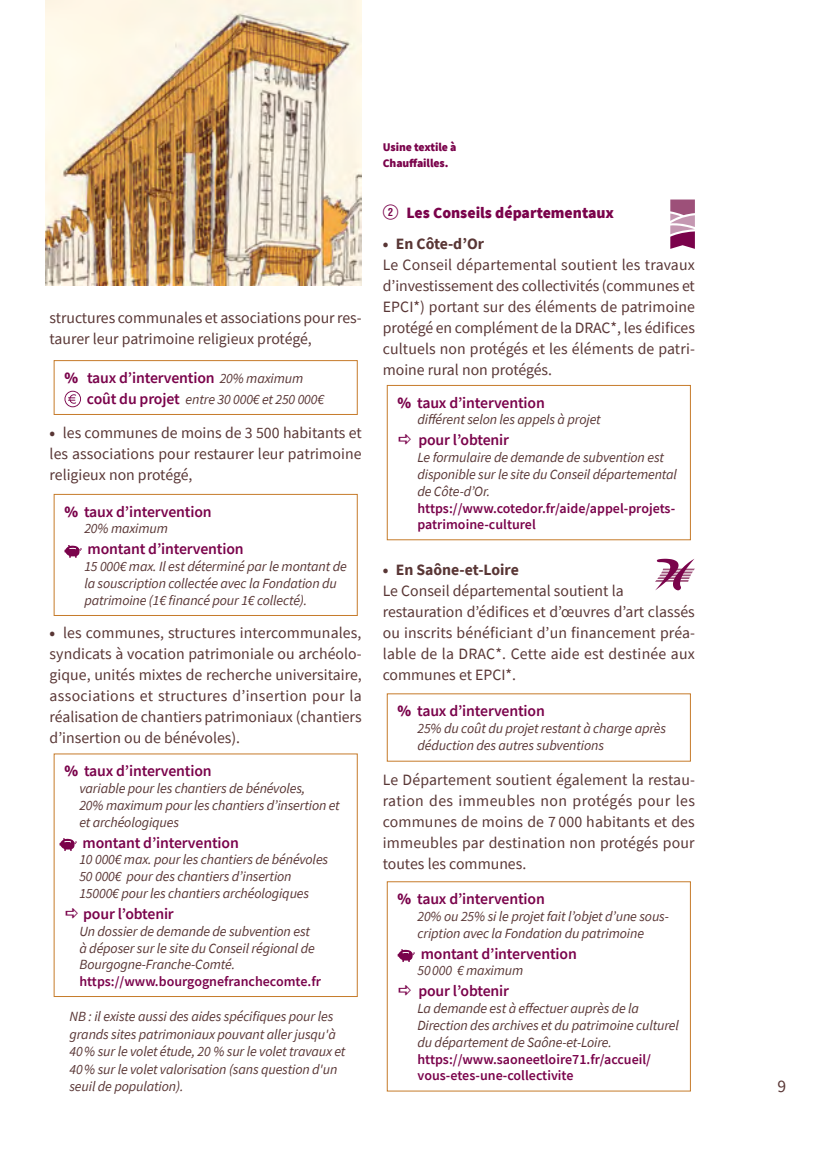
<style>
.page{position:relative;width:819px;height:1156px;background:#fff}
.page>*{position:absolute;margin:0;border:0;box-sizing:border-box;transform-origin:0 0}
.t1{font:17.5px "Source Sans Pro";color:#593635}
.t2{font:15.75px/21px "Source Sans Pro";color:#593635}
.t3{font:600 15.75px "Source Sans Pro";letter-spacing:-.01em;color:#7a034b}
.t4{font:900 15.75px "Source Sans Pro";color:#7a034b}
.t5{font:italic 14px/16.8px "Source Sans Pro";letter-spacing:-.01em;color:#593635}
.t6{font:600 14px/16.8px "Source Sans Pro";color:#7a034b}
.t7{font:900 11.72px/15.8px "Source Sans Pro";letter-spacing:-.005em;color:#7a034b}
.s1{font-weight:900}
.s2{font-weight:400;font-style:italic;font-size:14px;color:#593635}
.s3{font-weight:600;font-style:normal;font-size:15.75px;color:#7a034b}
.s4{font-family:"Numerics P01";font-weight:400}
.s5{font-weight:700}
</style>
<div class="page">
<svg style="left:64px;top:391px;width:17px;height:16px"></svg>
<div style="left:54px;top:360px;width:303px;height:55px;border:1px solid #c67b2a"></div>
<svg style="left:64px;top:545px;width:18px;height:13px"></svg>
<div style="left:54px;top:494px;width:303px;height:122px;border:1px solid #c67b2a"></div>
<svg style="left:59px;top:838px;width:18px;height:13px"></svg>
<svg style="left:670px;top:199px;width:24px;height:50px"></svg>
<div style="left:387px;top:385px;width:303px;height:155px;border:1px solid #c67b2a"></div>
<svg style="left:655px;top:559px;width:39px;height:31px"></svg>
<svg style="left:397px;top:949px;width:18px;height:13px"></svg>
<div style="left:387px;top:881px;width:303px;height:210px;border:1px solid #c67b2a"></div>
<img style="left:46px;top:0;width:316px;height:285px">
<p class="t2" style="left:50px;top:307px;width:313px">structures communales et associations pour res&shy;taurer leur patrimoine religieux protégé,</p>
<p class="t3" style="left:64px;top:367px;width:240px"><span class="s1">%</span> taux d’intervention <span class="s2">20% maximum</span></p>
<p class="t5" style="left:87px;top:391px;width:239px"><span class="s3">coût du projet</span> entre 30 000€ et 250 000€</p>
<p class="t2" style="left:50px;top:422px;width:313px;text-align:justify"><span class="s1">•</span> les communes de moins de 3 500 habitants et les associations pour restaurer leur patrimoine religieux non protégé,</p>
<p class="t3" style="left:64px;top:501px;width:149px"><span class="s1">%</span> taux d’intervention</p>
<p class="t5" style="left:84px;top:520px;width:85px">20% maximum</p>
<p class="t3" style="left:88px;top:539px;width:158px">montant d’intervention</p>
<p class="t5" style="left:84px;top:558px;width:264px">15 000€ max. Il est déterminé par le montant de la souscription collectée avec la Fondation du patrimoine (1€ financé pour 1€ collecté).</p>
<p class="t2" style="left:50px;top:622px;width:314px;text-align:justify"><span class="s1">•</span> les communes, structures intercommunales, syndicats à vocation patrimoniale ou archéolo&shy;gique, unités mixtes de recherche universitaire, associations et structures d’insertion pour la réalisation de chantiers patrimoniaux (chantiers d’insertion ou de bénévoles).</p>
<p class="t3" style="left:64px;top:760px;width:149px"><span class="s1">%</span> taux d’intervention</p>
<p class="t5" style="left:79px;top:780px;width:262px">variable pour les chantiers de bénévoles,<br>20% maximum pour les chantiers d’insertion et et archéologiques</p>
<p class="t3" style="left:83px;top:832px;width:158px">montant d’intervention</p>
<p class="t5" style="left:79px;top:851px;width:250px">10 000€ max. pour les chantiers de bénévoles<br>50 000€ pour des chantiers d’insertion<br>15000€ pour les chantiers archéologiques</p>
<p class="t3" style="left:83px;top:903px;width:92px">pour l’obtenir</p>
<p class="t5" style="left:79px;top:922px;width:237px">Un dossier de demande de subvention est à déposer sur le site du Conseil régional de<br>Bourgogne-Franche-Comté.</p>
<p class="t6" style="left:79px;top:973px;width:243px">https://www.bourgognefranchecomte.fr</p>
<p class="t5" style="left:69px;top:1007px;width:277px;line-height:17.5px">NB : il existe aussi des aides spécifiques pour les grands sites patrimoniaux pouvant aller jusqu'à 40% sur le volet étude, 20 % sur le volet travaux et 40% sur le volet valorisation (sans question d'un seuil de population).</p>
<p class="t7" style="left:383px;top:139px;width:75px">Usine textile à<br>Chauffailles.</p>
<p class="t4" style="left:383px;top:201px;width:233px"><span class="s4">W</span> Les Conseils départementaux</p>
<p class="t2" style="left:383px;top:233px;width:314px"><span class="s1">•</span> <span class="s5">En Côte-d’Or<br></span>Le Conseil départemental soutient les travaux d’investissement des collectivités (communes et EPCI*) portant sur des éléments de patrimoine protégé en complément de la DRAC*, les édifices cultuels non protégés et les éléments de patri&shy;moine rural non protégés.</p>
<p class="t3" style="left:397px;top:392px;width:149px"><span class="s1">%</span> taux d’intervention</p>
<p class="t5" style="left:417px;top:411px;width:185px">différent selon les appels à projet</p>
<p class="t3" style="left:418px;top:430px;width:92px">pour l’obtenir</p>
<p class="t5" style="left:417px;top:449px;width:261px">Le formulaire de demande de subvention est disponible sur le site du Conseil départemental de Côte-d’Or.</p>
<p class="t6" style="left:417px;top:499px;width:259px">https://www.cotedor.fr/aide/appel-projets&shy;patrimoine-culturel</p>
<p class="t2" style="left:383px;top:559px;width:314px"><span class="s1">•</span> <span class="s5">En Saône-et-Loire<br></span>Le Conseil départemental soutient la restauration d’édifices et d’œuvres d’art classés ou inscrits bénéficiant d’un financement préa&shy;lable de la DRAC*. Cette aide est destinée aux communes et EPCI*.</p>
<p class="t3" style="left:397px;top:700px;width:149px"><span class="s1">%</span> taux d’intervention</p>
<p class="t5" style="left:417px;top:720px;width:250px">25% du coût du projet restant à charge après déduction des autres subventions</p>
<p class="t2" style="left:383px;top:769px;width:314px;text-align:justify">Le Département soutient également la restau&shy;ration des immeubles non protégés pour les communes de moins de 7 000 habitants et des immeubles par destination non protégés pour toutes les communes.</p>
<p class="t3" style="left:397px;top:888px;width:149px"><span class="s1">%</span> taux d’intervention</p>
<p class="t5" style="left:417px;top:907px;width:253px">20% ou 25% si le projet fait l’objet d’une sous&shy;cription avec la Fondation du patrimoine</p>
<p class="t3" style="left:421px;top:943px;width:158px">montant d’intervention</p>
<p class="t5" style="left:417px;top:962px;width:107px">50000 € maximum</p>
<p class="t3" style="left:418px;top:981px;width:92px">pour l’obtenir</p>
<p class="t5" style="left:417px;top:1000px;width:263px">La demande est à effectuer auprès de la<br>Direction des archives et du patrimoine culturel du département de Saône-et-Loire.</p>
<p class="t6" style="left:417px;top:1050px;width:235px">https://www.saoneetloire71.fr/accueil/ vous-etes-une-collectivite</p>
<p class="t1" style="left:777px;top:1074px;width:10px">9</p>
</div>
